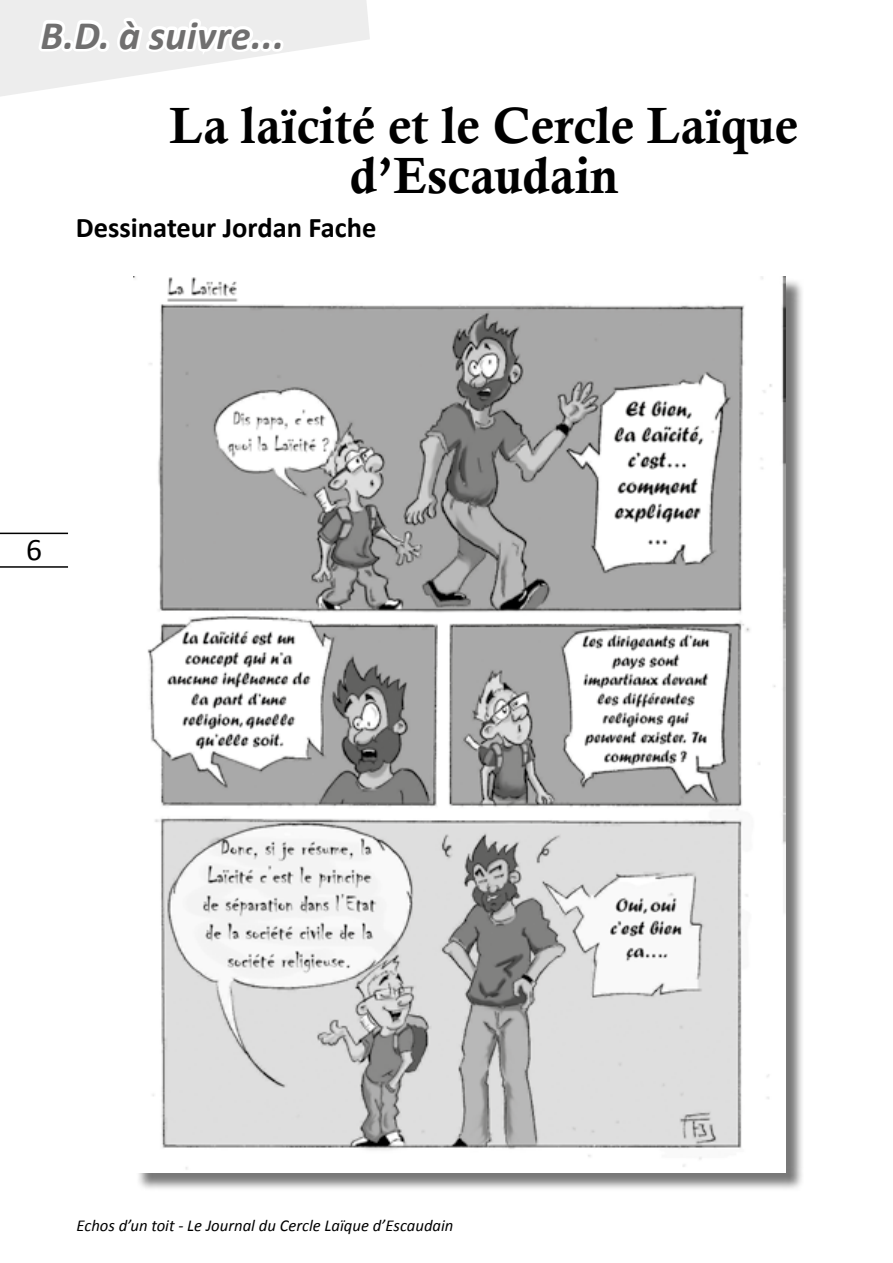
<style>
.page{position:relative;width:893px;height:1263px;background:#fff}
.page>*{position:absolute;margin:0;border:0;box-sizing:border-box;transform-origin:0 0}
.t1{font:51px/49.5px "Calis MT Bol";color:#000;text-align:center}
.t2{font:italic 700 40.5px "Calibri";letter-spacing:.005em;color:#706f6f}
.t3{font:31.5px "Calibri";color:#000}
.t4{font:700 28.5px "Calibri";color:#000}
.t5{font:italic 16.65px "Calibri";color:#000}
</style>
<div class="page">
<hr style="left:0;top:533px;width:68px;height:1px;background:#000">
<hr style="left:0;top:566px;width:68px;height:2px;background:#000">
<svg style="left:0;top:0;width:370px;height:97px"></svg>
<div style="left:136px;top:279px;width:668px;height:913px;background:#000;opacity:.53"></div>
<img style="left:133px;top:276px;width:652px;height:897px">
<h2 class="t2" style="left:40px;top:9px;width:245px">B.D. à suivre...</h2>
<h1 class="t1" style="left:170px;top:101px;width:630px">La laïcité et le Cercle Laïque d’Escaudain</h1>
<h3 class="t4" style="left:76px;top:209px;width:302px">Dessinateur Jordan Fache</h3>
<h3 class="t3" style="left:26px;top:530px;width:17px">6</h3>
<p class="t5" style="left:77px;top:1214px;width:378px">Echos d’un toit - Le Journal du Cercle Laïque d’Escaudain</p>
</div>
